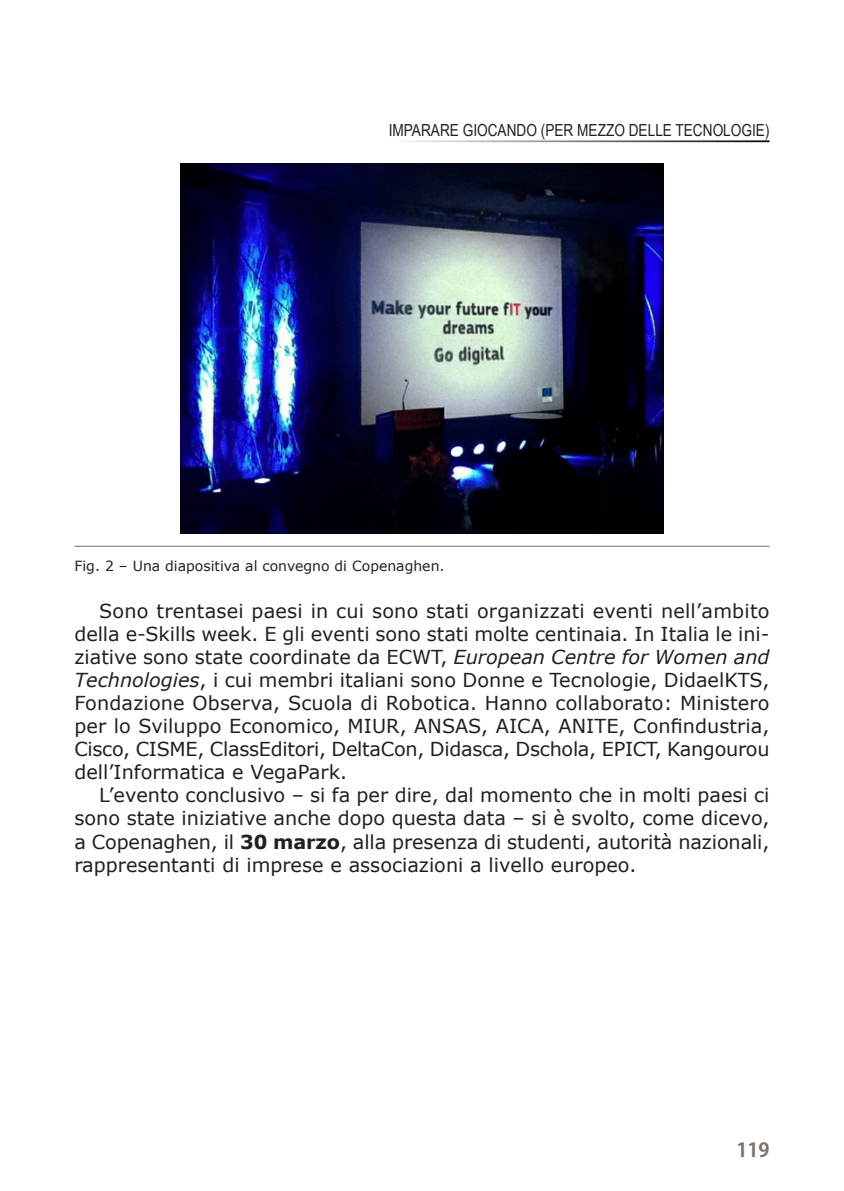
<style>
.page{position:relative;width:844px;height:1191px;background:#fff}
.page>*{position:absolute;margin:0;border:0;box-sizing:border-box;transform-origin:0 0}
.TESTO_BRICKS{font:19.25px/23.1px "Verdana";color:#231f20;text-align:justify}
.t1{font:700 19.25px "Koz Go Pr 6 N";color:#7b736d}
.t2{font:16.62px "Arial Narrow";color:#231f20}
.FIG_BRICKS{font:14px "Verdana";color:#231f20}
.s1{font-style:italic}
.s2{font-weight:700}
</style>
<div class="page">
<hr style="left:384px;top:140px;width:385px;height:2px;background:#000">
<hr style="left:74px;top:546px;width:695px;height:1px;background:#6c6d70">
<img style="left:180px;top:163px;width:483px;height:370px">
<p class="t2" style="left:388px;top:118px;width:382px">IMPARARE GIOCANDO (PER MEZZO DELLE TECNOLOGIE)</p>
<p class="FIG_BRICKS" style="left:74px;top:556px;width:371px">Fig. 2 – Una diapositiva al convegno di Copenaghen.</p>
<p class="TESTO_BRICKS" style="left:74px;top:599px;width:696px;text-indent:25px">Sono trentasei paesi in cui sono stati organizzati eventi nell’ambito della e-Skills week. E gli eventi sono stati molte centinaia. In Italia le ini&shy;ziative sono state coordinate da ECWT, <span class="s1">European Centre for Women and Technologies</span>, i cui membri italiani sono Donne e Tecnologie, DidaelKTS, Fondazione Observa, Scuola di Robotica. Hanno collaborato: Ministero per lo Sviluppo Economico, MIUR, ANSAS, AICA, ANITE, Confindustria, Cisco, CISME, ClassEditori, DeltaCon, Didasca, Dschola, EPICT, Kangourou dell’Informatica e VegaPark.</p>
<p class="TESTO_BRICKS" style="left:74px;top:783px;width:696px;text-indent:25px">L’evento conclusivo – si fa per dire, dal momento che in molti paesi ci sono state iniziative anche dopo questa data – si è svolto, come dicevo, a Copenaghen, il <span class="s2">30 marzo</span>, alla presenza di studenti, autorità nazionali, rappresentanti di imprese e associazioni a livello europeo.</p>
<p class="t1" style="left:736px;top:1138px;width:35px">119</p>
</div>
